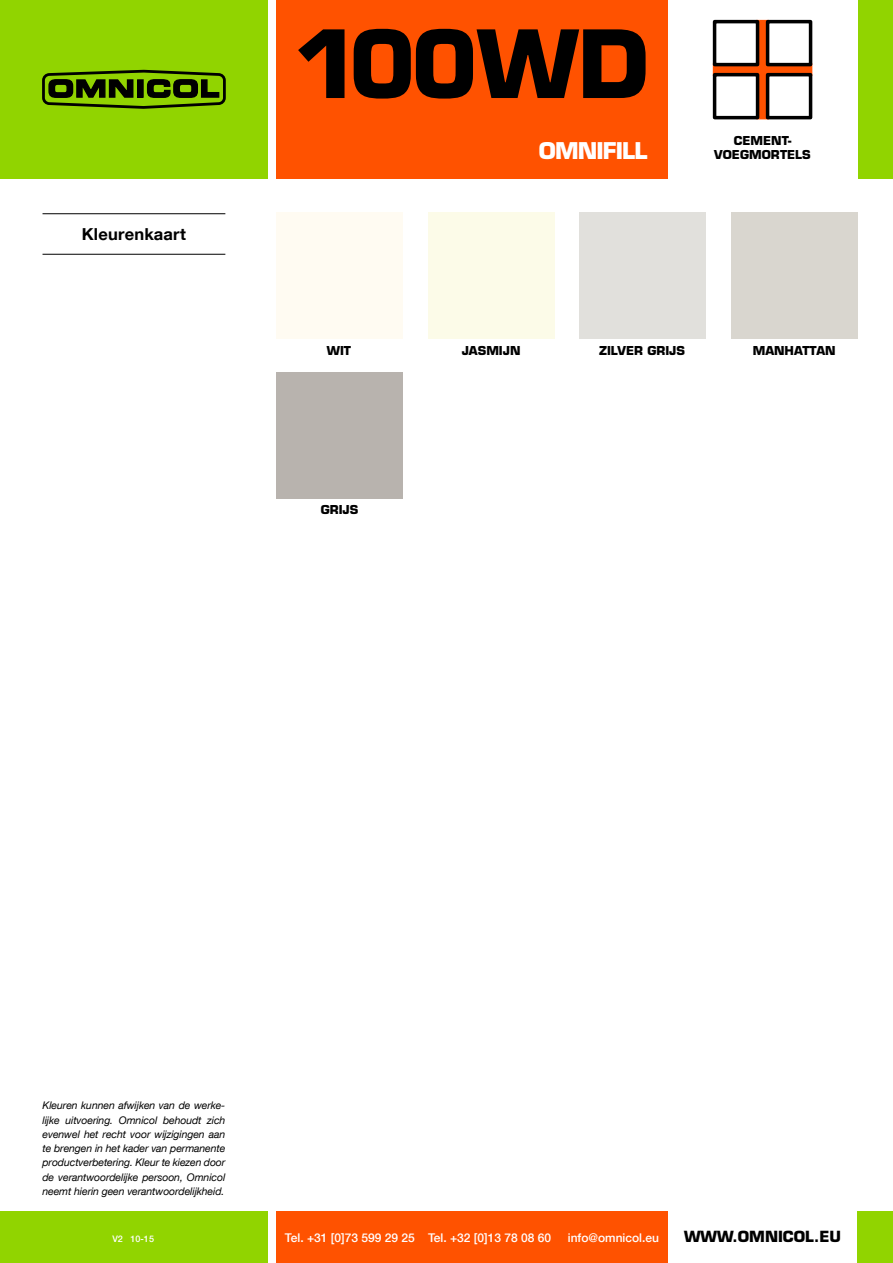
<style>
.page{position:relative;width:893px;height:1263px;background:#fff}
.page>*{position:absolute;margin:0;border:0;box-sizing:border-box;transform-origin:0 0}
.t1{font:700 91.5px "Eurostile LT Std";letter-spacing:-.02em;color:#000}
.t2{font:700 22.5px "Eurostile LT Std";letter-spacing:-.04em;color:#fff}
.t3{font:700 16.5px "Helvetica Neue LT Com";letter-spacing:.015em;color:#000}
.t4{font:700 15px "Eurostile LT Std";color:#000}
.t5{font:700 12px/13.5px "Eurostile LT Std";color:#000;text-align:center}
.t6{font:500 12px "Helvetica Neue LT Com";color:#fff}
.t7{font:italic 10.5px/14.2px "Helvetica Neue LT Com";letter-spacing:-.01em;color:#000;text-align:justify}
.t8{font:500 9px "Helvetica Neue LT Com";color:#fff}
</style>
<div class="page">
<div style="left:0;top:0;width:268px;height:179px;background:#91d400"></div>
<div style="left:276px;top:1212px;width:392px;height:51px;background:#ff5200"></div>
<div style="left:0;top:1212px;width:268px;height:51px;background:#91d400"></div>
<div style="left:857px;top:1211px;width:36px;height:52px;background:#91d400"></div>
<div style="left:858px;top:0;width:35px;height:179px;background:#91d400"></div>
<div style="left:42px;top:73px;width:184px;height:32px;border:3px solid #000;border-radius:6px"></div>
<svg style="left:48px;top:79px;width:86px;height:19px"></svg>
<div style="left:138px;top:80px;width:5px;height:17px;background:#000"></div>
<div style="left:137px;top:79px;width:7px;height:19px;border:1px solid #000"></div>
<svg style="left:146px;top:79px;width:74px;height:19px"></svg>
<div style="left:276px;top:0;width:392px;height:179px;background:#ff5200"></div>
<svg style="left:759px;top:20px;width:7px;height:99px"></svg>
<svg style="left:713px;top:63px;width:99px;height:13px"></svg>
<div style="left:713px;top:73px;width:46px;height:46px;border:4px solid #000"></div>
<div style="left:766px;top:73px;width:46px;height:46px;border:4px solid #000"></div>
<div style="left:713px;top:20px;width:46px;height:46px;border:4px solid #000"></div>
<div style="left:766px;top:20px;width:46px;height:46px;border:4px solid #000"></div>
<hr style="left:43px;top:213px;width:182px;height:1px;background:#000">
<hr style="left:43px;top:254px;width:182px;height:1px;background:#000">
<div style="left:276px;top:213px;width:127px;height:126px;background:#fffbf2"></div>
<div style="left:276px;top:372px;width:127px;height:126px;background:#b8b3ae"></div>
<div style="left:580px;top:213px;width:126px;height:126px;background:#e1e0dc"></div>
<div style="left:428px;top:213px;width:126px;height:126px;background:#fcfbe8"></div>
<div style="left:732px;top:213px;width:126px;height:126px;background:#d9d6cf"></div>
<h3 class="t3" style="left:82px;top:224px;width:106px">Kleurenkaart</h3>
<h1 class="t1" style="left:293px;top:8px;width:357px">100WD</h1>
<h2 class="t2" style="left:539px;top:136px;width:110px">OMNIFILL</h2>
<p class="t5" style="left:714px;top:134px;width:98px">CEMENT-<br>VOEGMORTELS</p>
<p class="t5" style="left:327px;top:343px;width:26px">WIT</p>
<p class="t5" style="left:321px;top:503px;width:39px">GRIJS</p>
<p class="t5" style="left:462px;top:343px;width:60px">JASMIJN</p>
<p class="t5" style="left:599px;top:343px;width:88px">ZILVER GRIJS</p>
<p class="t5" style="left:753px;top:343px;width:84px">MANHATTAN</p>
<p class="t7" style="left:43px;top:1098px;width:184px">Kleuren kunnen afwijken van de werke&shy;lijke uitvoering. Omnicol behoudt zich evenwel het recht voor wijzigingen aan te brengen in het kader van permanente productverbetering. Kleur te kiezen door de verantwoordelijke persoon, Omnicol neemt hierin geen verantwoordelijkheid.</p>
<p class="t8" style="left:112px;top:1233px;width:43px">V2 10-15</p>
<p class="t6" style="left:285px;top:1230px;width:268px">Tel. +31 [0]73 599 29 25 Tel. +32 [0]13 78 08 60</p>
<p class="t6" style="left:568px;top:1230px;width:93px">info@omnicol.eu</p>
<h3 class="t4" style="left:684px;top:1227px;width:159px">WWW.OMNICOL.EU</h3>
</div>
